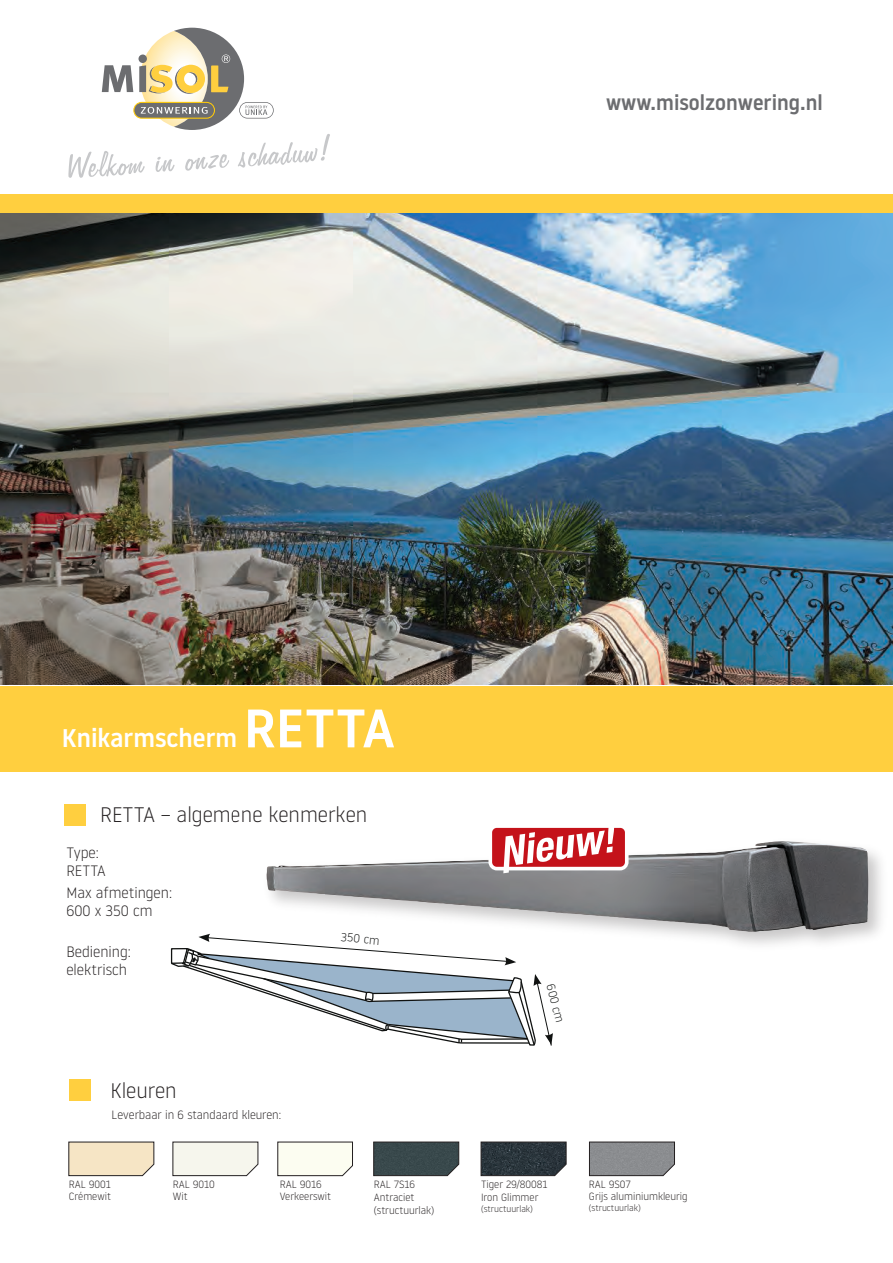
<style>
.page{position:relative;width:893px;height:1263px;background:#fff}
.page>*{position:absolute;margin:0;border:0;box-sizing:border-box;transform-origin:0 0}
.t1{font:500 25.5px "Noway";color:#fff}
.t2{font:300 21px "Noway";color:#231f20}
.t3{font:500 21px "Noway";color:#6c6d70}
.t4{font:300 15px/18px "Noway";color:#231f20}
.t5{font:300 12px "Noway";color:#231f20}
.t6{font:300 11.7px "Noway";color:#101211;scale:1.04 1}
.t7{font:300 10.5px/12px "Noway";color:#231f20}
.t8{font:300 9px "Noway";color:#231f20}
.s1{font-size:54px}
</style>
<div class="page">
<img style="left:0;top:213px;width:893px;height:472px">
<div style="left:0;top:686px;width:893px;height:85px;background:#ffcf3f"></div>
<div style="left:0;top:195px;width:893px;height:18px;background:#ffcf3f"></div>
<svg style="left:68px;top:28px;width:262px;height:150px"></svg>
<div style="left:69px;top:1079px;width:21px;height:21px;background:#ffcf3f"></div>
<svg style="left:68px;top:1142px;width:86px;height:34px;background:#e9d9bc"></svg>
<svg style="left:173px;top:1142px;width:85px;height:34px;background:#ebeae2"></svg>
<svg style="left:481px;top:1142px;width:85px;height:34px;background:#2f383f"></svg>
<svg style="left:373px;top:1142px;width:86px;height:34px;background:#3c4b4d"></svg>
<svg style="left:277px;top:1142px;width:76px;height:34px"></svg>
<svg style="left:589px;top:1142px;width:86px;height:34px;background:#87898b"></svg>
<div style="left:64px;top:804px;width:21px;height:21px;background:#ffcf3f"></div>
<svg style="left:170px;top:934px;width:383px;height:112px"></svg>
<img style="left:233px;top:841px;width:648px;height:150px">
<img style="left:266px;top:842px;width:547px;height:90px">
<div style="left:488px;top:824px;width:141px;height:46px;background:#fff;border-radius:8px"></div>
<div style="left:492px;top:828px;width:133px;height:39px;background:#c4121a;border-radius:5px"></div>
<svg style="left:503px;top:827px;width:112px;height:46px"></svg>
<h2 class="t3" style="left:606px;top:88px;width:218px">www.misolzonwering.nl</h2>
<h1 class="t1" style="left:62px;top:721px;width:335px">Knikarmscherm <span class="s1">RETTA</span></h1>
<h2 class="t2" style="left:100px;top:801px;width:269px">RETTA – algemene kenmerken</h2>
<h3 class="t4" style="left:66px;top:843px;width:41px">Type:<br>RETTA</h3>
<h3 class="t4" style="left:66px;top:883px;width:107px">Max afmetingen:<br>600 x 350 cm</h3>
<h3 class="t4" style="left:66px;top:942px;width:66px">Bediening: elektrisch</h3>
<h2 class="t2" style="left:110px;top:1076px;width:68px">Kleuren</h2>
<p class="t5" style="left:112px;top:1107px;width:171px">Leverbaar in 6 standaard kleuren:</p>
<p class="t6" style="left:342px;top:929px;width:39px;rotate:6deg">350 cm</p>
<p class="t6" style="left:558px;top:982px;width:40px;rotate:76deg">600 cm</p>
<p class="t7" style="left:69px;top:1178px;width:44px">RAL 9001<br>Crémewit</p>
<p class="t7" style="left:173px;top:1178px;width:43px">RAL 9010<br>Wit</p>
<p class="t7" style="left:481px;top:1178px;width:68px;line-height:12.6px">Tiger 29/80081<br>Iron Glimmer</p>
<p class="t8" style="left:481px;top:1202px;width:53px">(structuurlak)</p>
<p class="t7" style="left:280px;top:1178px;width:53px">RAL 9016<br>Verkeerswit</p>
<p class="t7" style="left:589px;top:1178px;width:100px">RAL 9S07<br>Grijs aluminiumkleurig</p>
<p class="t8" style="left:589px;top:1202px;width:53px">(structuurlak)</p>
<p class="t7" style="left:374px;top:1178px;width:62px;line-height:12.6px">RAL 7S16<br>Antraciet (structuurlak)</p>
</div>
